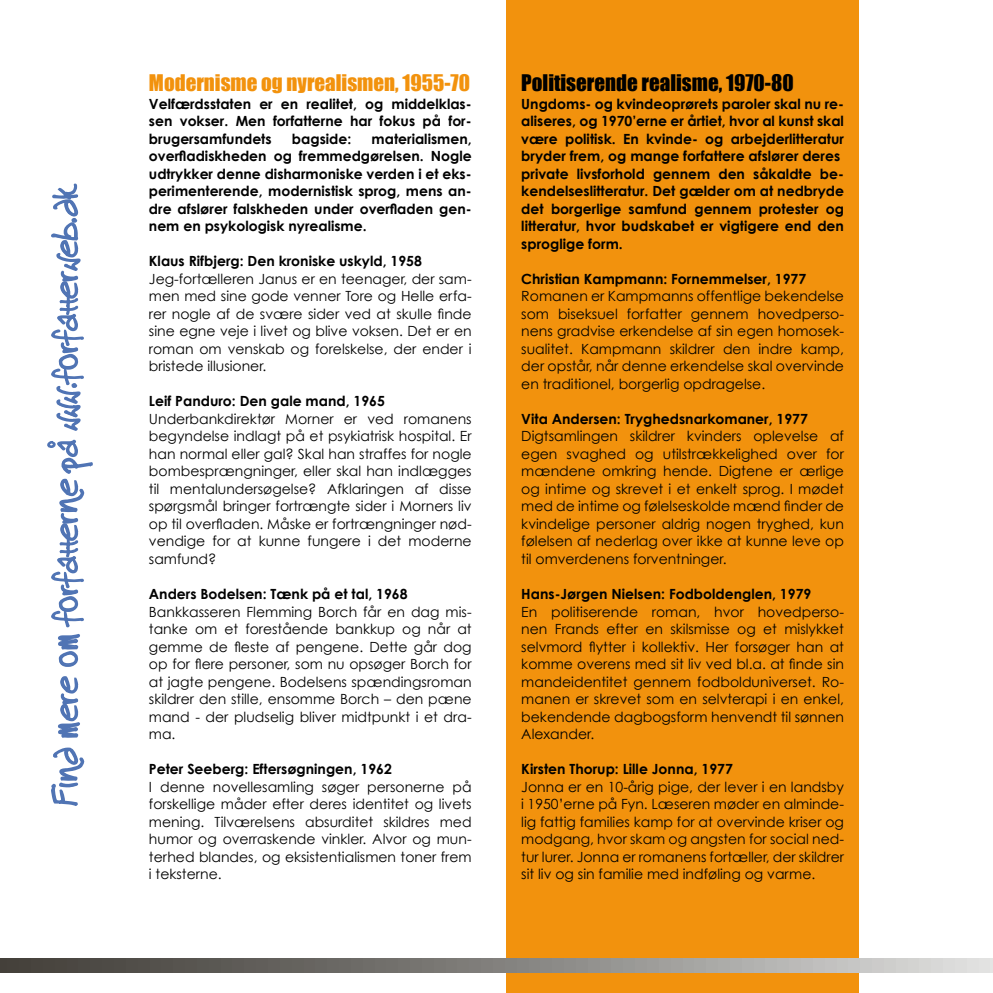
<style>
.page{position:relative;width:993px;height:993px;background:#fff}
.page>*{position:absolute;margin:0;border:0;box-sizing:border-box;transform-origin:0 0}
.t1{font:21px "Impact";color:#f2920d}
.t2{font:21px "Impact";color:#000}
.t3{font:14px/17.5px "Century Gothic";color:#000;text-align:justify}
.t4{font:700 14px/17.5px "Century Gothic";color:#000;text-align:justify}
</style>
<div class="page">
<div style="left:506px;top:0;width:352px;height:992px;background:#f2920d"></div>
<svg style="left:0;top:957px;width:992px;height:14px;background:#908c86"></svg>
<svg style="left:51px;top:747px;width:34px;height:59px"></svg>
<svg style="left:58px;top:676px;width:22px;height:62px"></svg>
<svg style="left:51px;top:183px;width:33px;height:248px"></svg>
<svg style="left:47px;top:439px;width:46px;height:228px"></svg>
<h1 class="t1" style="left:149px;top:70px;width:322px">Modernisme og nyrealismen, 1955-70</h1>
<p class="t4" style="left:149px;top:94px;width:324px">Velfærdsstaten er en realitet, og middelklas&shy;sen vokser. Men forfatterne har fokus på for&shy;brugersamfundets</p>
<p class="t4" style="left:149px;top:129px;width:324px;text-indent:222px">materialismen, overfladiskheden og fremmedgørelsen. Nogle udtrykker denne disharmoniske verden i et eks&shy;perimenterende, modernistisk sprog, mens an&shy;dre afslører falskheden under overfladen gen&shy;nem en psykologisk nyrealisme.</p>
<p class="t4" style="left:149px;top:252px;width:274px">Klaus Rifbjerg: Den kroniske uskyld, 1958</p>
<p class="t3" style="left:149px;top:270px;width:324px">Jeg-fortælleren Janus er en teenager, der sam&shy;men med sine gode venner Tore og Helle erfa&shy;rer nogle af de svære sider ved at skulle finde sine egne veje i livet og blive voksen. Det er en roman om venskab og forelskelse, der ender i bristede illusioner.</p>
<p class="t4" style="left:149px;top:392px;width:237px">Leif Panduro: Den gale mand, 1965</p>
<p class="t3" style="left:149px;top:410px;width:324px">Underbankdirektør Morner er ved romanens begyndelse indlagt på et psykiatrisk hospital. Er han normal eller gal? Skal han straffes for nogle bombesprængninger, eller skal han indlægges til mentalundersøgelse? Afklaringen af disse spørgsmål bringer fortrængte sider i Morners liv op til overfladen. Måske er fortrængninger nød&shy;vendige for at kunne fungere i det moderne samfund?</p>
<p class="t4" style="left:149px;top:584px;width:260px">Anders Bodelsen: Tænk på et tal, 1968</p>
<p class="t3" style="left:149px;top:602px;width:324px">Bankkasseren Flemming Borch får en dag mis&shy;tanke om et forestående bankkup og når at gemme de fleste af pengene. Dette går dog op for flere personer, som nu opsøger Borch for at jagte pengene. Bodelsens spændingsroman skildrer den stille, ensomme Borch – den pæne mand - der pludselig bliver midtpunkt i et dra&shy;ma.</p>
<p class="t4" style="left:149px;top:759px;width:244px">Peter Seeberg: Eftersøgningen, 1962</p>
<p class="t3" style="left:149px;top:777px;width:324px">I denne novellesamling søger personerne på forskellige måder efter deres identitet og livets mening. Tilværelsens absurditet skildres med humor og overraskende vinkler. Alvor og mun&shy;terhed blandes, og eksistentialismen toner frem i teksterne.</p>
<p class="t4" style="left:292px;top:129px;width:61px">bagside:</p>
<h1 class="t2" style="left:521px;top:70px;width:274px">Politiserende realisme, 1970-80</h1>
<p class="t4" style="left:521px;top:94px;width:324px;text-align:left">Ungdoms- og kvindeoprørets paroler skal nu re&shy;aliseres, og 1970’erne er årtiet, hvor al kunst skal være politisk. En kvinde- og arbejderlitteratur bryder frem, og mange forfattere afslører deres private livsforhold gennem den såkaldte be&shy;kendelseslitteratur. Det gælder om at nedbryde det borgerlige samfund gennem protester og litteratur, hvor budskabet er vigtigere end den sproglige form.</p>
<p class="t4" style="left:521px;top:269px;width:286px">Christian Kampmann: Fornemmelser, 1977</p>
<p class="t3" style="left:521px;top:287px;width:324px">Romanen er Kampmanns offentlige bekendelse som biseksuel forfatter gennem hovedperso&shy;nens gradvise erkendelse af sin egen homosek&shy;sualitet. Kampmann skildrer den indre kamp, der opstår, når denne erkendelse skal overvinde en traditionel, borgerlig opdragelse.</p>
<p class="t4" style="left:521px;top:409px;width:288px">Vita Andersen: Tryghedsnarkomaner, 1977</p>
<p class="t3" style="left:521px;top:427px;width:324px">Digtsamlingen skildrer kvinders oplevelse af egen svaghed og utilstrækkelighed over for mændene omkring hende. Digtene er ærlige og intime og skrevet i et enkelt sprog. I mødet med de intime og følelseskolde mænd finder de kvindelige personer aldrig nogen tryghed, kun følelsen af nederlag over ikke at kunne leve op til omverdenens forventninger.</p>
<p class="t4" style="left:521px;top:584px;width:291px">Hans-Jørgen Nielsen: Fodboldenglen, 1979</p>
<p class="t3" style="left:521px;top:602px;width:324px">En politiserende roman, hvor hovedperso&shy;nen Frands efter en skilsmisse og et mislykket selvmord flytter i kollektiv. Her forsøger han at komme overens med sit liv ved bl.a. at finde sin mandeidentitet gennem fodbolduniverset. Ro&shy;manen er skrevet som en selvterapi i en enkel, bekendende dagbogsform henvendt til sønnen Alexander.</p>
<p class="t4" style="left:521px;top:759px;width:213px">Kirsten Thorup: Lille Jonna, 1977</p>
<p class="t3" style="left:521px;top:777px;width:324px">Jonna er en 10-årig pige, der lever i en landsby i 1950’erne på Fyn. Læseren møder en alminde&shy;lig fattig families kamp for at overvinde kriser og modgang, hvor skam og angsten for social ned&shy;tur lurer. Jonna er romanens fortæller, der skildrer sit liv og sin familie med indføling og varme.</p>
</div>
